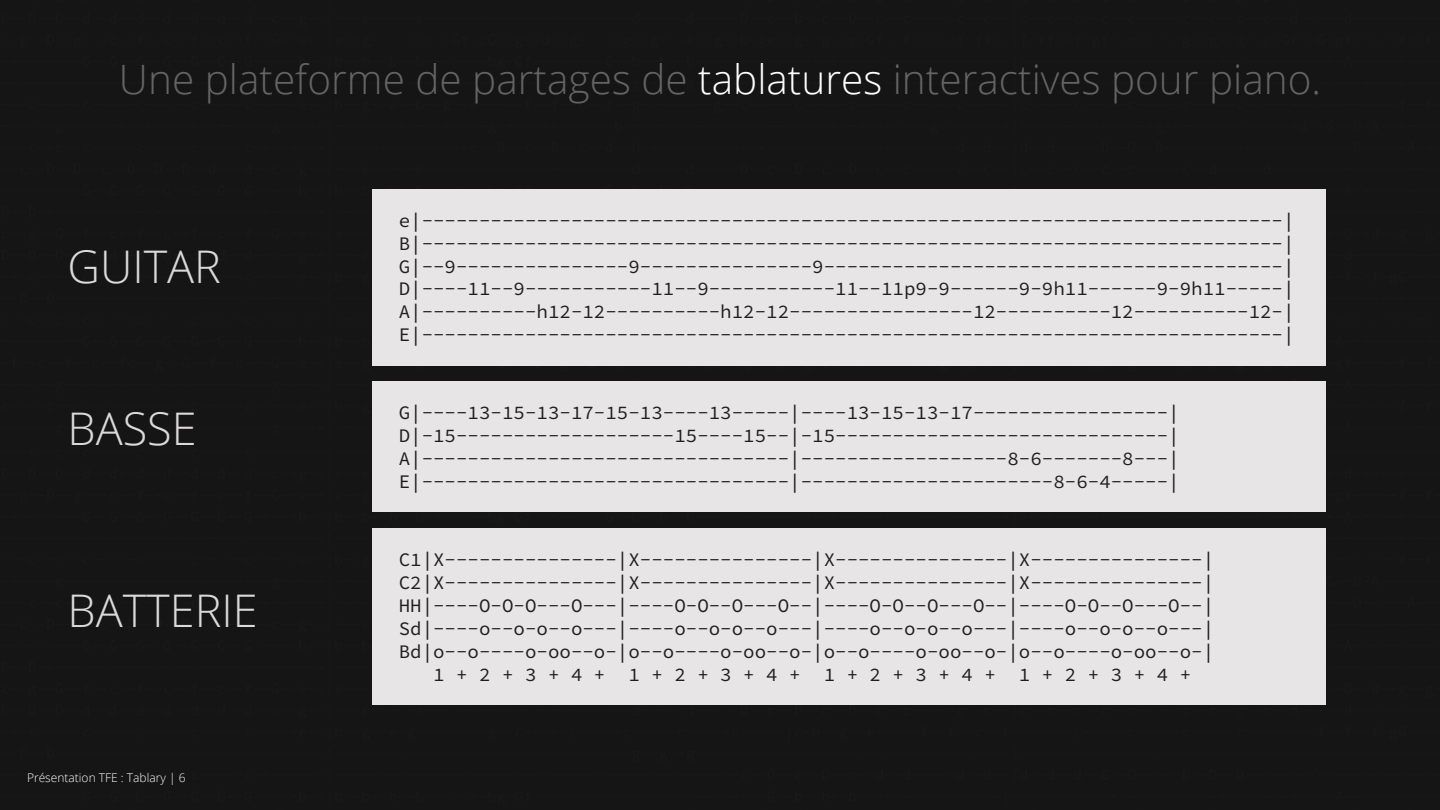
<style>
.page{position:relative;width:1440px;height:810px;background:#fff}
.page>*{position:absolute;margin:0;border:0;box-sizing:border-box;transform-origin:0 0}
.t1{font:300 45px "Open Sans";color:#dcd9da}
.t2{font:300 40.5px "Open Sans";color:#646464}
.t3{font:19.12px "Source Code Pro";color:#1e1e1e}
.t4{font:300 12px "Open Sans";color:#fff}
.s1{color:#fff}
</style>
<div class="page">
<div style="left:0;top:0;width:1440px;height:443px;background:#151515"></div>
<div style="left:0;top:443px;width:1440px;height:367px;background:#151515"></div>
<div style="left:372px;top:189px;width:953px;height:176px;background:#e7e5e5"></div>
<div style="left:372px;top:529px;width:953px;height:176px;background:#e7e5e5"></div>
<div style="left:372px;top:381px;width:953px;height:131px;background:#e7e5e5"></div>
<p class="t2" style="left:119px;top:52px;width:1204px">Une plateforme de partages de <span class="s1">tablatures</span> interactives pour piano.</p>
<p class="t1" style="left:68px;top:236px;width:155px">GUITAR</p>
<p class="t1" style="left:68px;top:398px;width:131px">BASSE</p>
<p class="t1" style="left:68px;top:579px;width:192px">BATTERIE</p>
<p class="t4" style="left:27px;top:770px;width:160px">Présentation TFE : Tablary | 6</p>
<p class="t3" style="left:399px;top:207px;width:897px">e|---------------------------------------------------------------------------|</p>
<p class="t3" style="left:399px;top:230px;width:897px">B|---------------------------------------------------------------------------|</p>
<p class="t3" style="left:399px;top:253px;width:897px">G|--9---------------9---------------9----------------------------------------|</p>
<p class="t3" style="left:399px;top:276px;width:897px">D|----11--9-----------11--9-----------11--11p9-9------9-9h11------9-9h11-----|</p>
<p class="t3" style="left:399px;top:299px;width:897px">A|----------h12-12----------h12-12----------------12----------12----------12-|</p>
<p class="t3" style="left:399px;top:322px;width:897px">E|---------------------------------------------------------------------------|</p>
<p class="t3" style="left:399px;top:400px;width:783px">G|----13-15-13-17-15-13----13-----|----13-15-13-17-----------------|</p>
<p class="t3" style="left:399px;top:422px;width:783px">D|-15-------------------15----15--|-15-----------------------------|</p>
<p class="t3" style="left:399px;top:445px;width:783px">A|--------------------------------|------------------8-6-------8---|</p>
<p class="t3" style="left:399px;top:468px;width:783px">E|--------------------------------|----------------------8-6-4-----|</p>
<p class="t3" style="left:399px;top:547px;width:817px">C1|X---------------|X---------------|X---------------|X---------------|</p>
<p class="t3" style="left:399px;top:570px;width:817px">C2|X---------------|X---------------|X---------------|X---------------|</p>
<p class="t3" style="left:399px;top:593px;width:817px">HH|----O-O-O---O---|----O-O--O---O--|----O-O--O---O--|----O-O--O---O--|</p>
<p class="t3" style="left:399px;top:616px;width:817px">Sd|----o--o-o--o---|----o--o-o--o---|----o--o-o--o---|----o--o-o--o---|</p>
<p class="t3" style="left:399px;top:639px;width:817px">Bd|o--o----o-oo--o-|o--o----o-oo--o-|o--o----o-oo--o-|o--o----o-oo--o-|</p>
<p class="t3" style="left:433px;top:662px;width:760px">1 + 2 + 3 + 4 + 1 + 2 + 3 + 4 + 1 + 2 + 3 + 4 + 1 + 2 + 3 + 4 +</p>
</div>
